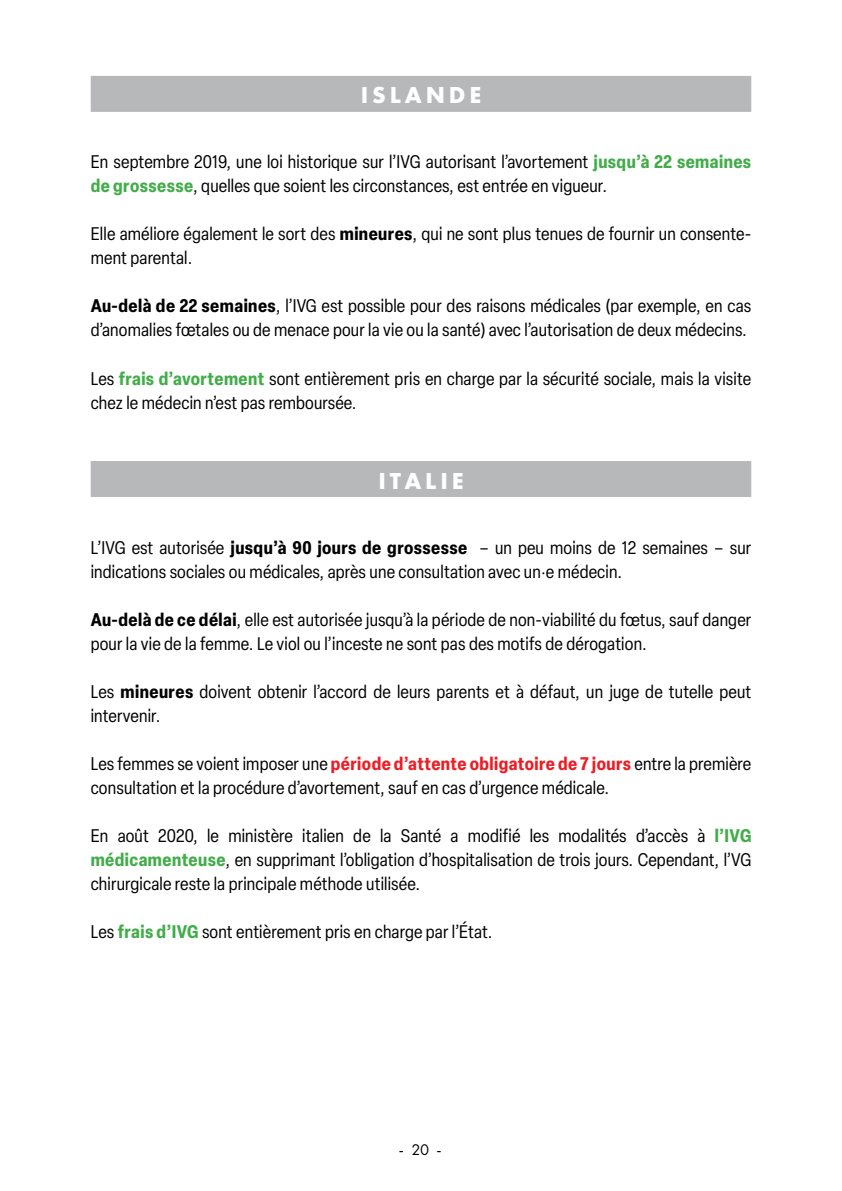
<style>
.page{position:relative;width:842px;height:1191px;background:#fff}
.page>*{position:absolute;margin:0;border:0;box-sizing:border-box;transform-origin:0 0}
.t1{font:700 24px "Futura PT";letter-spacing:.16em;color:#fff}
.t2{font:condensed 18px/24px "Elza";letter-spacing:.01em;color:#000}
.t3{font:16px "Futura PT";color:#000}
.s1{font-weight:700;color:#41ad49}
.s2{font-weight:700}
.s3{font-weight:700;color:#ed1d24}
</style>
<div class="page">
<div style="left:91px;top:76px;width:660px;height:36px;background:#b6b8ba"></div>
<div style="left:91px;top:461px;width:660px;height:36px;background:#b6b8ba"></div>
<h1 class="t1" style="left:361px;top:80px;width:122px">ISLANDE</h1>
<p class="t2" style="left:91px;top:150px;width:662px">En septembre 2019, une loi historique sur l’IVG autorisant l’avortement <span class="s1">jusqu’à 22 semaines de grossesse</span>, quelles que soient les circonstances, est entrée en vigueur.</p>
<p class="t2" style="left:91px;top:222px;width:662px">Elle améliore également le sort des <span class="s2">mineures</span>, qui ne sont plus tenues de fournir un consente&shy;ment parental.</p>
<p class="t2" style="left:91px;top:294px;width:662px"><span class="s2">Au-delà de 22 semaines</span>, l’IVG est possible pour des raisons médicales (par exemple, en cas d’anomalies fœtales ou de menace pour la vie ou la santé) avec l’autorisation de deux médecins.</p>
<p class="t2" style="left:91px;top:366px;width:662px">Les <span class="s1">frais d’avortement</span> sont entièrement pris en charge par la sécurité sociale, mais la visite chez le médecin n’est pas remboursée.</p>
<h1 class="t1" style="left:379px;top:465px;width:86px">ITALIE</h1>
<p class="t2" style="left:91px;top:535px;width:662px">L’IVG est autorisée <span class="s2">jusqu’à 90 jours de grossesse</span> – un peu moins de 12 semaines – sur indications sociales ou médicales, après une consultation avec un·e médecin.</p>
<p class="t2" style="left:91px;top:607px;width:662px"><span class="s2">Au-delà de ce délai</span>, elle est autorisée jusqu’à la période de non-viabilité du fœtus, sauf danger pour la vie de la femme. Le viol ou l’inceste ne sont pas des motifs de dérogation.</p>
<p class="t2" style="left:91px;top:679px;width:662px">Les <span class="s2">mineures</span> doivent obtenir l’accord de leurs parents et à défaut, un juge de tutelle peut intervenir.</p>
<p class="t2" style="left:91px;top:751px;width:662px">Les femmes se voient imposer une <span class="s3">période d’attente obligatoire de 7 jours</span> entre la première consultation et la procédure d’avortement, sauf en cas d’urgence médicale.</p>
<p class="t2" style="left:91px;top:823px;width:662px;text-align:justify">En août 2020, le ministère italien de la Santé a modifié les modalités d’accès à <span class="s1">l’IVG médicamenteuse</span>, en supprimant l’obligation d’hospitalisation de trois jours. Cependant, l’VG chirurgicale reste la principale méthode utilisée.</p>
<p class="t2" style="left:91px;top:919px;width:403px">Les <span class="s1">frais d’IVG</span> sont entièrement pris en charge par l’État.</p>
<p class="t3" style="left:399px;top:1139px;width:44px">- 20 -</p>
</div>
